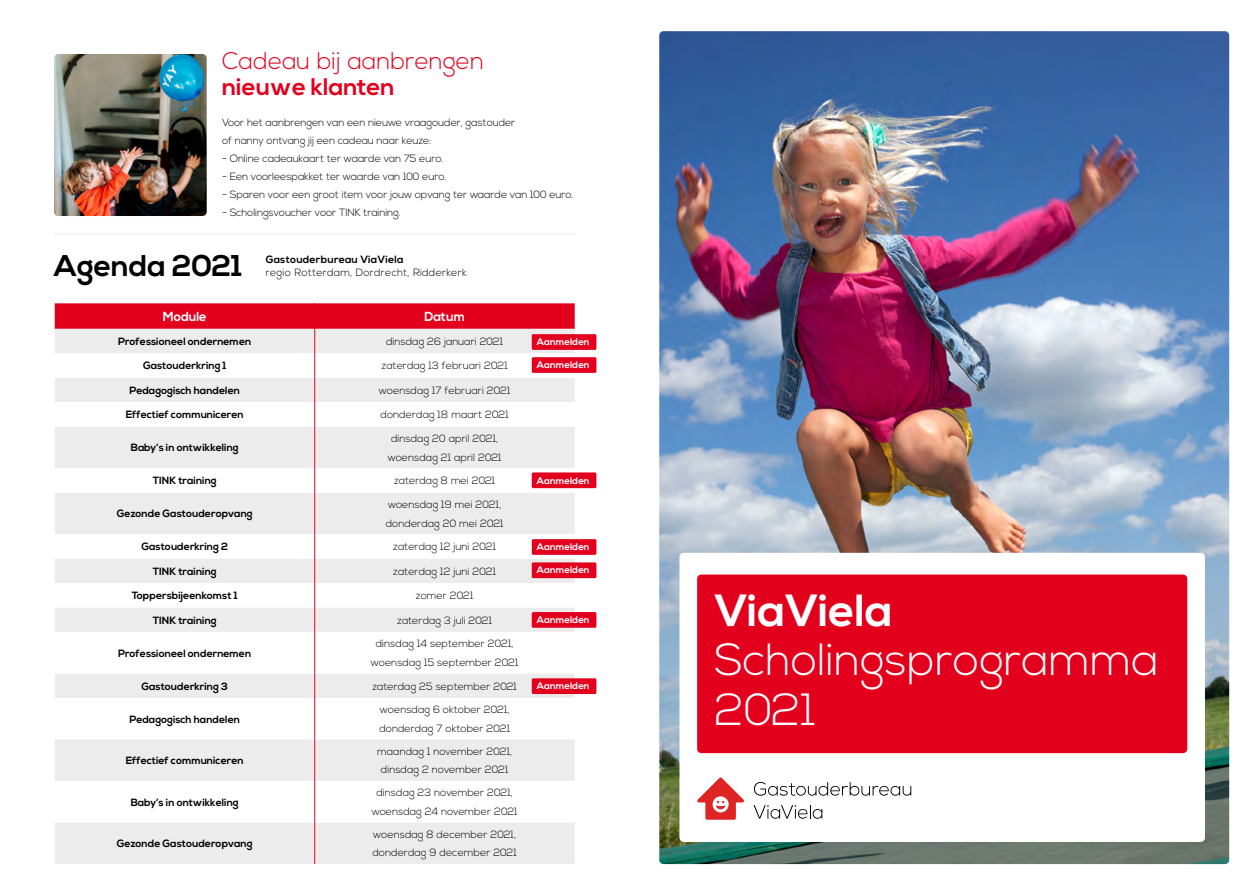
<style>
.page{position:relative;width:1259px;height:893px;background:#fff}
.page>*{position:absolute;margin:0;border:0;box-sizing:border-box;transform-origin:0 0}
.t1{font:300 45px/49.5px "Nexa";color:#fff}
.t2{font:700 45px "Nexa";color:#fff}
.t3{font:700 30px "Nexa";color:#000}
.t4{font:300 24px "Nexa";color:#e3001d}
.t5{font:700 24px "Nexa";color:#e3001d}
.t6{font:700 13.05px "Nexa";color:#fff}
.t7{font:300 10.5px/18.8px "Nexa";color:#000}
.t8{font:700 10.5px "Nexa";color:#000}
.t9{font:300 10.5px "Nexa";letter-spacing:.02em;color:#000}
.t10{font:700 10.5px "Nexa";letter-spacing:.02em;color:#000}
.t11{font:700 9.6px "Nexa";color:#fff}
</style>
<div class="page">
<img style="left:659px;top:31px;width:570px;height:833px">
<div style="left:679px;top:553px;width:526px;height:289px;background:#fff;border-radius:4px"></div>
<div style="left:697px;top:574px;width:490px;height:179px;background:#e3001d;border-radius:4px"></div>
<svg style="left:697px;top:777px;width:47px;height:43px"></svg>
<svg style="left:754px;top:782px;width:157px;height:14px"></svg>
<svg style="left:753px;top:805px;width:70px;height:14px"></svg>
<img style="left:54px;top:54px;width:153px;height:162px">
<hr style="left:54px;top:234px;width:521px;height:1px;background:#ececec">
<div style="left:55px;top:822px;width:520px;height:42px;background:#ececec"></div>
<svg style="left:55px;top:427px;width:520px;height:395px"></svg>
<hr style="left:314px;top:427px;width:1px;height:41px;background:#e3001d">
<svg style="left:314px;top:468px;width:1px;height:25px"></svg>
<hr style="left:314px;top:493px;width:1px;height:41px;background:#e3001d">
<svg style="left:314px;top:534px;width:1px;height:98px"></svg>
<hr style="left:314px;top:632px;width:1px;height:41px;background:#e3001d">
<svg style="left:314px;top:673px;width:1px;height:25px"></svg>
<hr style="left:314px;top:698px;width:1px;height:41px;background:#e3001d">
<hr style="left:314px;top:739px;width:1px;height:42px;background:#e3001d">
<hr style="left:314px;top:781px;width:1px;height:41px;background:#e3001d">
<hr style="left:314px;top:822px;width:1px;height:42px;background:#e3001d">
<svg style="left:55px;top:303px;width:520px;height:124px"></svg>
<div style="left:532px;top:334px;width:64px;height:16px;background:#e3001f;border-radius:2px"></div>
<div style="left:532px;top:357px;width:64px;height:16px;background:#e3001f;border-radius:2px"></div>
<div style="left:532px;top:472px;width:64px;height:16px;background:#e3001f;border-radius:2px"></div>
<div style="left:532px;top:562px;width:64px;height:16px;background:#e3001f;border-radius:2px"></div>
<div style="left:532px;top:612px;width:64px;height:16px;background:#e3001f;border-radius:2px"></div>
<div style="left:532px;top:539px;width:64px;height:16px;background:#e3001f;border-radius:2px"></div>
<div style="left:532px;top:678px;width:64px;height:16px;background:#e3001f;border-radius:2px"></div>
<h3 class="t4" style="left:222px;top:47px;width:263px">Cadeau bij aanbrengen</h3>
<h3 class="t5" style="left:222px;top:73px;width:174px">nieuwe klanten</h3>
<p class="t7" style="left:222px;top:114px;width:295px;line-height:18px">Voor het aanbrengen van een nieuwe vraagouder, gastouder of nanny ontvang jij een cadeau naar keuze:</p>
<p class="t7" style="left:222px;top:149px;width:223px">- Online cadeaukaart ter waarde van 75 euro.</p>
<p class="t7" style="left:222px;top:167px;width:226px">- Een voorleespakket ter waarde van 100 euro.</p>
<p class="t7" style="left:222px;top:185px;width:353px">- Sparen voor een groot item voor jouw opvang ter waarde van 100 euro.</p>
<p class="t7" style="left:222px;top:203px;width:180px">- Scholingsvoucher voor TINK training.</p>
<h2 class="t3" style="left:54px;top:248px;width:190px">Agenda 2021</h2>
<p class="t6" style="left:163px;top:309px;width:45px">Module</p>
<p class="t6" style="left:424px;top:309px;width:42px">Datum</p>
<p class="t8" style="left:118px;top:335px;width:135px">Professioneel ondernemen</p>
<p class="t7" style="left:386px;top:332px;width:119px">dinsdag 26 januari 2021</p>
<p class="t8" style="left:143px;top:360px;width:85px">Gastouderkring 1</p>
<p class="t7" style="left:382px;top:357px;width:128px">zaterdag 13 februari 2021</p>
<p class="t8" style="left:129px;top:384px;width:112px">Pedagogisch handelen</p>
<p class="t7" style="left:379px;top:381px;width:133px">woensdag 17 februari 2021</p>
<p class="t8" style="left:126px;top:409px;width:120px">Effectief communiceren</p>
<p class="t7" style="left:380px;top:406px;width:130px">donderdag 18 maart 2021</p>
<p class="t8" style="left:131px;top:442px;width:109px">Baby’s in ontwikkeling</p>
<p class="t7" style="left:388px;top:429px;width:115px;text-align:center">dinsdag 20 april 2021, woensdag 21 april 2021</p>
<p class="t8" style="left:153px;top:475px;width:65px">TINK training</p>
<p class="t7" style="left:394px;top:472px;width:103px">zaterdag 8 mei 2021</p>
<p class="t8" style="left:117px;top:508px;width:137px">Gezonde Gastouderopvang</p>
<p class="t7" style="left:386px;top:495px;width:119px">woensdag 19 mei 2021, donderdag 20 mei 2021</p>
<p class="t8" style="left:142px;top:541px;width:88px">Gastouderkring 2</p>
<p class="t7" style="left:393px;top:538px;width:104px">zaterdag 12 juni 2021</p>
<p class="t8" style="left:153px;top:565px;width:65px">TINK training</p>
<p class="t7" style="left:393px;top:562px;width:104px">zaterdag 12 juni 2021</p>
<p class="t8" style="left:132px;top:589px;width:107px">Toppersbijeenkomst 1</p>
<p class="t7" style="left:416px;top:587px;width:59px">zomer 2021</p>
<p class="t8" style="left:153px;top:614px;width:65px">TINK training</p>
<p class="t7" style="left:397px;top:611px;width:97px">zaterdag 3 juli 2021</p>
<p class="t8" style="left:118px;top:647px;width:135px">Professioneel ondernemen</p>
<p class="t7" style="left:371px;top:635px;width:149px;text-align:center">dinsdag 14 september 2021, woensdag 15 september 2021</p>
<p class="t8" style="left:141px;top:680px;width:88px">Gastouderkring 3</p>
<p class="t7" style="left:372px;top:677px;width:146px">zaterdag 25 september 2021</p>
<p class="t8" style="left:129px;top:713px;width:112px">Pedagogisch handelen</p>
<p class="t7" style="left:379px;top:701px;width:132px">woensdag 6 oktober 2021, donderdag 7 oktober 2021</p>
<p class="t8" style="left:126px;top:754px;width:120px">Effectief communiceren</p>
<p class="t7" style="left:377px;top:742px;width:136px;text-align:center">maandag 1 november 2021, dinsdag 2 november 2021</p>
<p class="t8" style="left:131px;top:796px;width:109px">Baby’s in ontwikkeling</p>
<p class="t7" style="left:372px;top:784px;width:148px;text-align:center">dinsdag 23 november 2021, woensdag 24 november 2021</p>
<p class="t8" style="left:117px;top:837px;width:137px">Gezonde Gastouderopvang</p>
<p class="t7" style="left:372px;top:825px;width:146px">woensdag 8 december 2021, donderdag 9 december 2021</p>
<p class="t10" style="left:266px;top:253px;width:139px">Gastouderbureau ViaViela</p>
<p class="t9" style="left:266px;top:267px;width:202px">regio Rotterdam, Dordrecht, Ridderkerk</p>
<p class="t11" style="left:537px;top:336px;width:54px">Aanmelden</p>
<p class="t11" style="left:537px;top:359px;width:54px">Aanmelden</p>
<p class="t11" style="left:537px;top:475px;width:54px">Aanmelden</p>
<p class="t11" style="left:537px;top:541px;width:54px">Aanmelden</p>
<p class="t11" style="left:537px;top:565px;width:54px">Aanmelden</p>
<p class="t11" style="left:537px;top:614px;width:54px">Aanmelden</p>
<p class="t11" style="left:537px;top:680px;width:54px">Aanmelden</p>
<h1 class="t2" style="left:714px;top:584px;width:180px">ViaViela</h1>
<h1 class="t1" style="left:714px;top:637px;width:446px">Scholingsprogramma<br>2021</h1>
</div>
